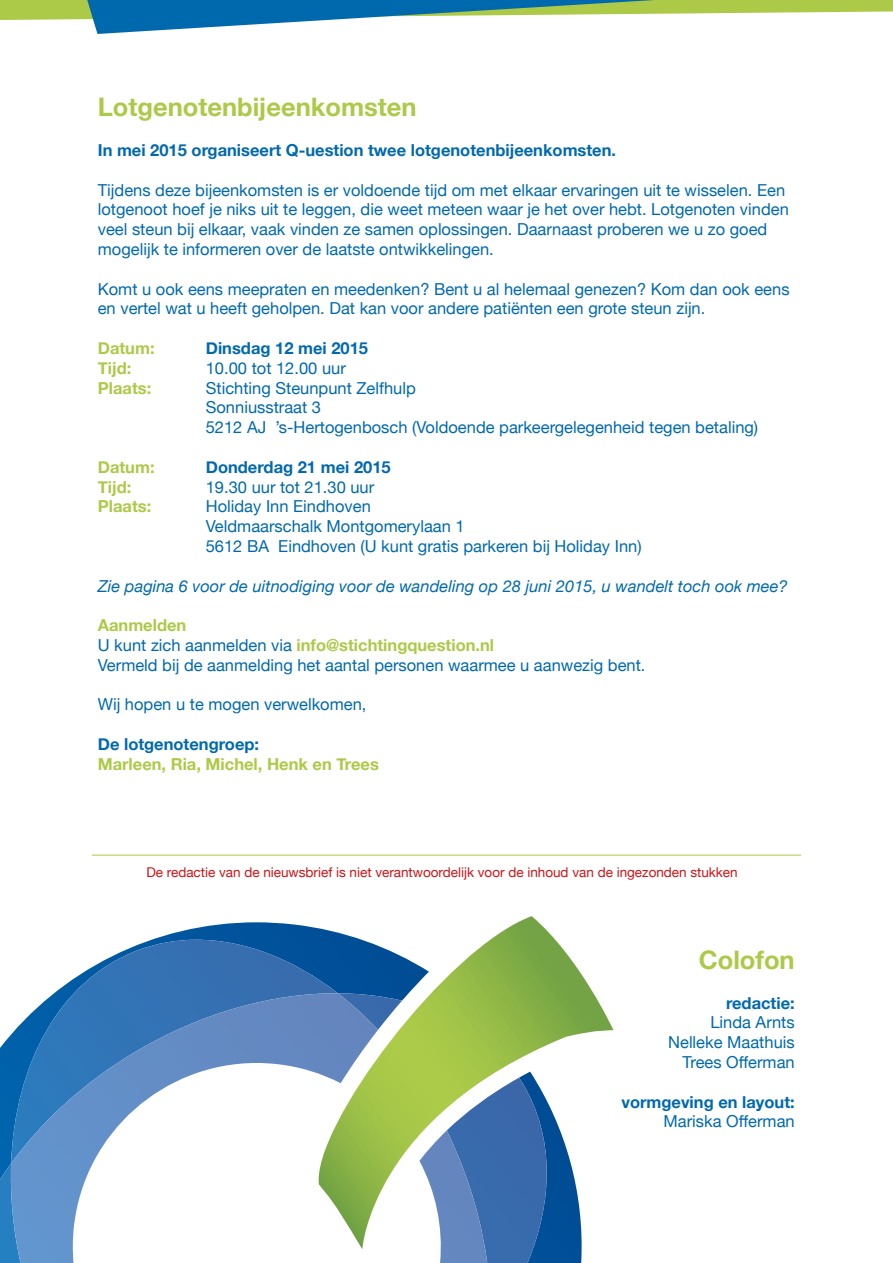
<style>
.page{position:relative;width:893px;height:1263px;background:#fff}
.page>*{position:absolute;margin:0;border:0;box-sizing:border-box;transform-origin:0 0}
.t1{font:700 25.5px "Helvetica Neue";color:#adc948}
.t2{font:16.5px/19.8px "Helvetica Neue";color:#0069ae}
.t3{font:700 16.5px "Helvetica Neue";color:#0069ae}
.t4{font:700 16.5px "Helvetica Neue";color:#adc948}
.t5{font:italic 16.5px "Helvetica Neue";color:#0069ae}
.t6{font:13.5px "Helvetica Neue";color:#cd1417}
.s1{font-weight:400;color:#0069ae}
</style>
<div class="page">
<svg style="left:0;top:922px;width:582px;height:341px"></svg>
<svg style="left:11px;top:940px;width:301px;height:53px"></svg>
<svg style="left:0;top:1163px;width:10px;height:100px"></svg>
<svg style="left:10px;top:993px;width:477px;height:270px"></svg>
<svg style="left:312px;top:916px;width:301px;height:333px"></svg>
<svg style="left:0;top:0;width:893px;height:34px"></svg>
<hr style="left:92px;top:855px;width:709px;height:1px;background:#adc948">
<p class="t1" style="left:98px;top:87px;width:320px">Lotgenotenbijeenkomsten</p>
<p class="t3" style="left:98px;top:137px;width:520px">In mei 2015 organiseert Q-uestion twee lotgenotenbijeenkomsten.</p>
<p class="t2" style="left:98px;top:181px;width:692px">Tijdens deze bijeenkomsten is er voldoende tijd om met elkaar ervaringen uit te wisselen. Een lotgenoot hoef je niks uit te leggen, die weet meteen waar je het over hebt. Lotgenoten vinden veel steun bij elkaar, vaak vinden ze samen oplossingen. Daarnaast proberen we u zo goed mogelijk te informeren over de laatste ontwikkelingen.</p>
<p class="t2" style="left:98px;top:280px;width:693px">Komt u ook eens meepraten en meedenken? Bent u al helemaal genezen? Kom dan ook eens en vertel wat u heeft geholpen. Dat kan voor andere patiënten een grote steun zijn.</p>
<p class="t4" style="left:98px;top:335px;width:58px">Datum:</p>
<p class="t3" style="left:206px;top:335px;width:164px">Dinsdag 12 mei 2015</p>
<p class="t4" style="left:98px;top:355px;width:35px">Tijd:</p>
<p class="t2" style="left:206px;top:359px;width:142px">10.00 tot 12.00 uur</p>
<p class="t4" style="left:98px;top:375px;width:55px">Plaats:</p>
<p class="t2" style="left:206px;top:379px;width:211px">Stichting Steunpunt Zelfhulp</p>
<p class="t2" style="left:206px;top:398px;width:117px">Sonniusstraat 3</p>
<p class="t2" style="left:206px;top:418px;width:554px">5212 AJ ’s-Hertogenbosch (Voldoende parkeergelegenheid tegen betaling)</p>
<p class="t4" style="left:98px;top:454px;width:58px">Datum:</p>
<p class="t3" style="left:206px;top:454px;width:186px">Donderdag 21 mei 2015</p>
<p class="t4" style="left:98px;top:474px;width:35px">Tijd:</p>
<p class="t2" style="left:206px;top:478px;width:170px">19.30 uur tot 21.30 uur</p>
<p class="t4" style="left:98px;top:493px;width:55px">Plaats:</p>
<p class="t2" style="left:206px;top:497px;width:167px">Holiday Inn Eindhoven</p>
<p class="t2" style="left:206px;top:517px;width:260px">Veldmaarschalk Montgomerylaan 1</p>
<p class="t2" style="left:206px;top:537px;width:437px">5612 BA Eindhoven (U kunt gratis parkeren bij Holiday Inn)</p>
<p class="t5" style="left:98px;top:574px;width:691px">Zie pagina 6 voor de uitnodiging voor de wandeling op 28 juni 2015, u wandelt toch ook mee?</p>
<p class="t4" style="left:98px;top:612px;width:90px">Aanmelden</p>
<p class="t4" style="left:98px;top:632px;width:398px"><span class="s1">U kunt zich aanmelden via</span> info@stichtingquestion.nl</p>
<p class="t2" style="left:98px;top:656px;width:549px">Vermeld bij de aanmelding het aantal personen waarmee u aanwezig bent.</p>
<p class="t2" style="left:98px;top:695px;width:270px">Wij hopen u te mogen verwelkomen,</p>
<p class="t3" style="left:98px;top:731px;width:163px">De lotgenotengroep:</p>
<p class="t4" style="left:98px;top:751px;width:283px">Marleen, Ria, Michel, Henk en Trees</p>
<p class="t6" style="left:146px;top:863px;width:593px">De redactie van de nieuwsbrief is niet verantwoordelijk voor de inhoud van de ingezonden stukken</p>
<p class="t1" style="left:699px;top:940px;width:97px">Colofon</p>
<p class="t3" style="left:726px;top:990px;width:70px">redactie:</p>
<p class="t2" style="left:710px;top:1013px;width:86px">Linda Arnts</p>
<p class="t2" style="left:668px;top:1033px;width:128px">Nelleke Maathuis</p>
<p class="t2" style="left:682px;top:1053px;width:114px">Trees Offerman</p>
<p class="t3" style="left:621px;top:1089px;width:175px">vormgeving en layout:</p>
<p class="t2" style="left:664px;top:1112px;width:133px">Mariska Offerman</p>
</div>
